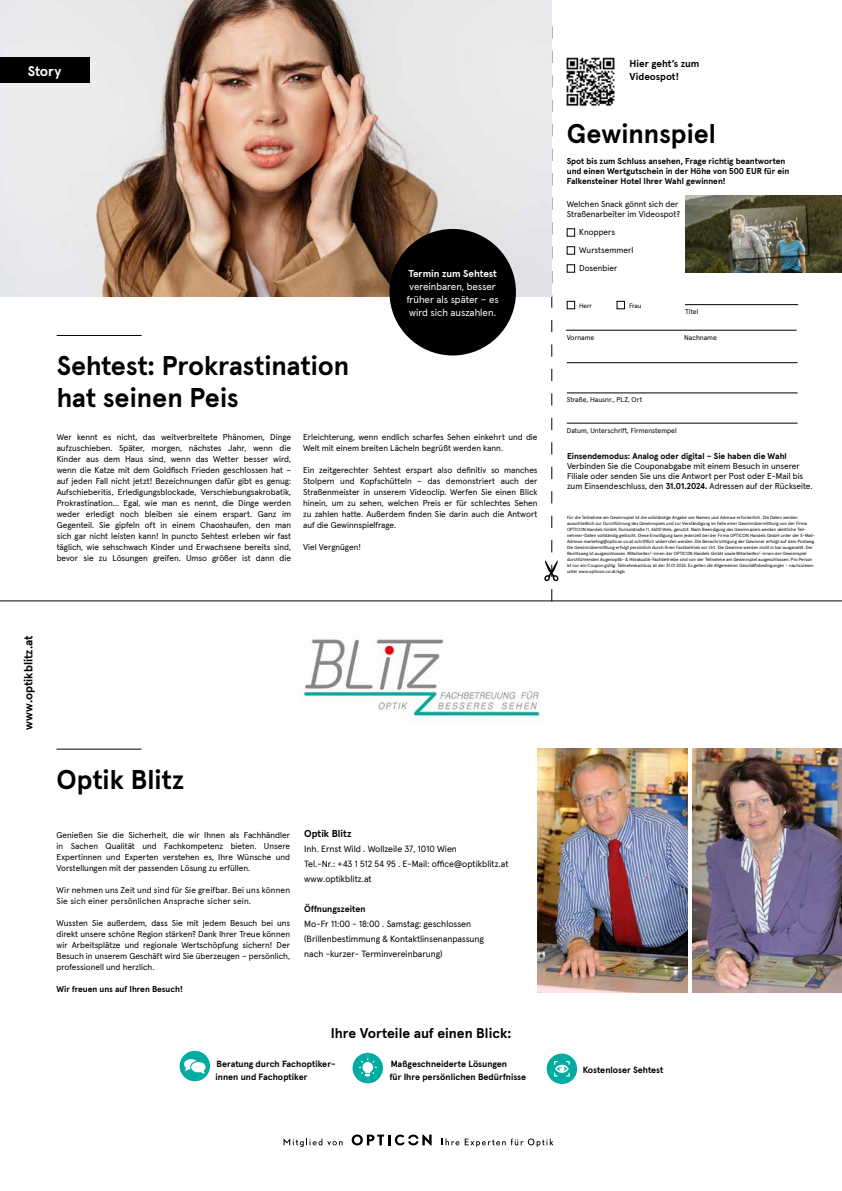
<style>
.page{position:relative;width:842px;height:1191px;background:#fff}
.page>*{position:absolute;margin:0;border:0;box-sizing:border-box;transform-origin:0 0}
.t1{font:700 27px/32.4px "Apercu";color:#000}
.t2{font:700 14px "Apercu";color:#000}
.t3{font:700 14px "Apercu";letter-spacing:-.005em;color:#fff}
.t4{font:700 11.9px "Apercu";color:#000}
.t5{font:10px/13px "Apercu";color:#fff}
.t6{font:700 10px/13px "Apercu";color:#000}
.t7{font:700 10px "Apercu";letter-spacing:-.005em;color:#fff}
.t8{font:9px/15px "Apercu";color:#000}
.t9{font:700 9px/13px "Apercu";color:#000}
.t10{font:8.5px/11px "Apercu";color:#000;text-align:justify}
.t11{font:700 8.5px/10.2px "Apercu";color:#000}
.t12{font:8.5px/11px "Apercu";letter-spacing:.02em;color:#000}
.t13{font:7px "Apercu";color:#000}
.t14{font:6.5px "Apercu";letter-spacing:-.015em;color:#000}
.t15{font:4.5px/6px "Apercu";color:#000}
.s1{font-weight:700}
</style>
<div class="page">
<div style="left:181px;top:1052px;width:28px;height:28px;background:#00ab9f;border-radius:50%"></div>
<div style="left:180px;top:1050px;width:30px;height:31px;border:2px solid #00ab9f;border-radius:50%"></div>
<svg style="left:184px;top:1050px;width:394px;height:34px"></svg>
<hr style="left:57px;top:748px;width:84px;height:1px;background:#000">
<div style="left:567px;top:301px;width:8px;height:8px;border:1px solid #000"></div>
<div style="left:617px;top:301px;width:8px;height:8px;border:1px solid #000"></div>
<hr style="left:567px;top:423px;width:230px;height:1px;background:#000">
<hr style="left:567px;top:393px;width:230px;height:1px;background:#000">
<hr style="left:567px;top:362px;width:230px;height:1px;background:#000">
<hr style="left:566px;top:330px;width:231px;height:1px;background:#000">
<hr style="left:685px;top:304px;width:113px;height:1px;background:#000">
<div style="left:567px;top:228px;width:8px;height:9px;border:1px solid #000"></div>
<div style="left:567px;top:246px;width:8px;height:9px;border:1px solid #000"></div>
<div style="left:567px;top:264px;width:8px;height:9px;border:1px solid #000"></div>
<svg style="left:544px;top:26px;width:15px;height:575px"></svg>
<hr style="left:0;top:601px;width:842px;height:1px;background:#000">
<img style="left:0;top:0;width:552px;height:297px">
<div style="left:0;top:57px;width:89px;height:26px;background:#000"></div>
<hr style="left:57px;top:335px;width:85px;height:1px;background:#000">
<svg style="left:352px;top:1134px;width:80px;height:11px"></svg>
<svg style="left:442px;top:1138px;width:17px;height:7px"></svg>
<svg style="left:465px;top:1138px;width:88px;height:8px"></svg>
<svg style="left:284px;top:1138px;width:59px;height:9px"></svg>
<div style="left:389px;top:229px;width:127px;height:126px;background:#000;border-radius:50%"></div>
<img style="left:566px;top:57px;width:49px;height:49px">
<img style="left:686px;top:196px;width:156px;height:77px">
<img style="left:302px;top:639px;width:239px;height:83px">
<img style="left:538px;top:748px;width:149px;height:244px">
<img style="left:692px;top:748px;width:150px;height:244px">
<h2 class="t3" style="left:28px;top:60px;width:35px">Story</h2>
<h1 class="t1" style="left:57px;top:347px;width:294px">Sehtest: Prokrastination hat seinen Peis</h1>
<p class="t7" style="left:408px;top:266px;width:90px">Termin zum Sehtest</p>
<p class="t5" style="left:407px;top:279px;width:93px">vereinbaren, besser früher als später – es wird sich auszahlen.</p>
<p class="t10" style="left:57px;top:431px;width:236px">Wer kennt es nicht, das weitverbreitete Phänomen, Dinge aufzuschieben. Später, morgen, nächstes Jahr, wenn die Kinder aus dem Haus sind, wenn das Wetter besser wird, wenn die Katze mit dem Goldfisch Frieden geschlossen hat – auf jeden Fall nicht jetzt! Bezeichnungen dafür gibt es genug:<br>Aufschieberitis, Erledigungsblockade, Verschiebungsakrobatik, Prokrastination… Egal, wie man es nennt, die Dinge werden weder erledigt noch bleiben sie einem erspart. Ganz im Gegenteil. Sie gipfeln oft in einem Chaoshaufen, den man sich gar nicht leisten kann! In puncto Sehtest erleben wir fast täglich, wie sehschwach Kinder und Erwachsene bereits sind, bevor sie zu Lösungen greifen. Umso größer ist dann die</p>
<p class="t10" style="left:303px;top:431px;width:236px">Erleichterung, wenn endlich scharfes Sehen einkehrt und die<br>Welt mit einem breiten Lächeln begrüßt werden kann.</p>
<p class="t10" style="left:303px;top:464px;width:236px">Ein zeitgerechter Sehtest erspart also definitiv so manches Stolpern und Kopfschütteln – das demonstriert auch der Straßenmeister in unserem Videoclip. Werfen Sie einen Blick hinein, um zu sehen, welchen Preis er für schlechtes Sehen zu zahlen hatte. Außerdem finden Sie darin auch die Antwort auf die Gewinnspielfrage.</p>
<p class="t10" style="left:303px;top:541px;width:59px">Viel Vergnügen!</p>
<h3 class="t4" style="left:19px;top:729px;width:96px;rotate:-90deg">www.optikblitz.at</h3>
<h1 class="t1" style="left:57px;top:761px;width:129px">Optik Blitz</h1>
<p class="t10" style="left:57px;top:829px;width:235px">Genießen Sie die Sicherheit, die wir Ihnen als Fachhändler in Sachen Qualität und Fachkompetenz bieten. Unsere Expertinnen und Experten verstehen es, Ihre Wünsche und Vorstellungen mit der passenden Lösung zu erfüllen.</p>
<p class="t12" style="left:57px;top:884px;width:235px">Wir nehmen uns Zeit und sind für Sie greifbar. Bei uns können<br>Sie sich einer persönlichen Ansprache sicher sein.</p>
<p class="t10" style="left:57px;top:917px;width:235px">Wussten Sie außerdem, dass Sie mit jedem Besuch bei uns direkt unsere schöne Region stärken? Dank Ihrer Treue können wir Arbeitsplätze und regionale Wertschöpfung sichern! Der Besuch in unserem Geschäft wird Sie überzeugen – persönlich, professionell und herzlich.</p>
<p class="t11" style="left:57px;top:983px;width:128px">Wir freuen uns auf Ihren Besuch!</p>
<p class="t6" style="left:304px;top:826px;width:49px">Optik Blitz</p>
<p class="t8" style="left:304px;top:841px;width:206px">Inh. Ernst Wild . Wollzeile 37, 1010 Wien<br>Tel.-Nr.: +43 1 512 54 95 . E-Mail: office@optikblitz.at www.optikblitz.at</p>
<p class="t9" style="left:304px;top:902px;width:63px">Öffnungszeiten</p>
<p class="t8" style="left:304px;top:916px;width:181px">Mo-Fr 11:00 - 18:00 . Samstag: geschlossen (Brillenbestimmung &amp; Kontaktlinsenanpassung nach -kurzer- Terminvereinbarung)</p>
<h2 class="t2" style="left:331px;top:1021px;width:182px">Ihre Vorteile auf einen Blick:</h2>
<p class="t6" style="left:630px;top:56px;width:71px">Hier geht’s zum<br>Videospot!</p>
<h1 class="t1" style="left:567px;top:115px;width:151px">Gewinnspiel</h1>
<p class="t11" style="left:567px;top:155px;width:224px">Spot bis zum Schluss ansehen, Frage richtig beantworten und einen Wertgutschein in der Höhe von 500 EUR für ein<br>Falkensteiner Hotel Ihrer Wahl gewinnen!</p>
<p class="t10" style="left:567px;top:198px;width:115px;line-height:10px">Welchen Snack gönnt sich der<br>Straßenarbeiter im Videospot?</p>
<p class="t10" style="left:579px;top:222px;width:56px;line-height:18px;text-align:left">Knoppers<br>Wurstsemmerl<br>Dosenbier</p>
<p class="t14" style="left:579px;top:300px;width:14px">Herr</p>
<p class="t14" style="left:629px;top:300px;width:14px">Frau</p>
<p class="t13" style="left:685px;top:306px;width:15px">Titel</p>
<p class="t13" style="left:567px;top:332px;width:29px">Vorname</p>
<p class="t13" style="left:684px;top:332px;width:34px">Nachname</p>
<p class="t13" style="left:567px;top:394px;width:77px">Straße, Hausnr., PLZ, Ort</p>
<p class="t13" style="left:567px;top:425px;width:111px">Datum, Unterschrift, Firmenstempel</p>
<p class="t11" style="left:567px;top:450px;width:221px">Einsendemodus: Analog oder digital – Sie haben die Wahl</p>
<p class="t10" style="left:567px;top:460px;width:247px;line-height:10px;text-align:left">Verbinden Sie die Couponabgabe mit einem Besuch in unserer<br>Filiale oder senden Sie uns die Antwort per Post oder E-Mail bis zum Einsendeschluss, den <span class="s1">31.01.2024.</span> Adressen auf der Rückseite.</p>
<p class="t15" style="left:567px;top:513px;width:250px">Für die Teilnahme am Gewinnspiel ist die vollständige Angabe von Namen und Adresse erforderlich. Die Daten werden ausschließlich zur Durchführung des Gewinnspiels und zur Verständigung im Falle einer Gewinnübermittlung von der Firma OPTICON Handels GmbH, Durisolstraße 11, 4600 Wels, genutzt. Nach Beendigung des Gewinnspiels werden sämtliche Teil&shy;nehmer-Daten vollständig gelöscht. Diese Einwilligung kann jederzeit bei der Firma OPTICON Handels GmbH unter der E-Mail-Adresse marketing@opticon.co.at schriftlich widerrufen werden. Die Benachrichtigung der Gewinner erfolgt auf dem Postweg.<br>Die Gewinnübermittlung erfolgt persönlich durch Ihren Fachbetrieb vor Ort. Die Gewinne werden nicht in bar ausgezahlt. Der Rechtsweg ist ausgeschlossen. Mitarbeiter/-innen der OPTICON Handels GmbH sowie Mitarbeiter/-innen der Gewinnspiel durchführenden Augenoptik- &amp; Hörakustik-Fachbetriebe sind von der Teilnahme am Gewinnspiel ausgeschlossen. Pro Person ist nur ein Coupon gültig. Teilnahmeschluss ist der 31.01.2024. Es gelten die Allgemeinen Geschäftsbedingungen – nachzulesen unter www.opticon.co.at/agb.</p>
<p class="t9" style="left:216px;top:1056px;width:122px">Beratung durch Fachoptiker&shy;innen und Fachoptiker</p>
<p class="t9" style="left:390px;top:1056px;width:138px">Maßgeschneiderte Lösungen<br>für Ihre persönlichen Bedürfnisse</p>
<p class="t9" style="left:583px;top:1062px;width:82px">Kostenloser Sehtest</p>
</div>
